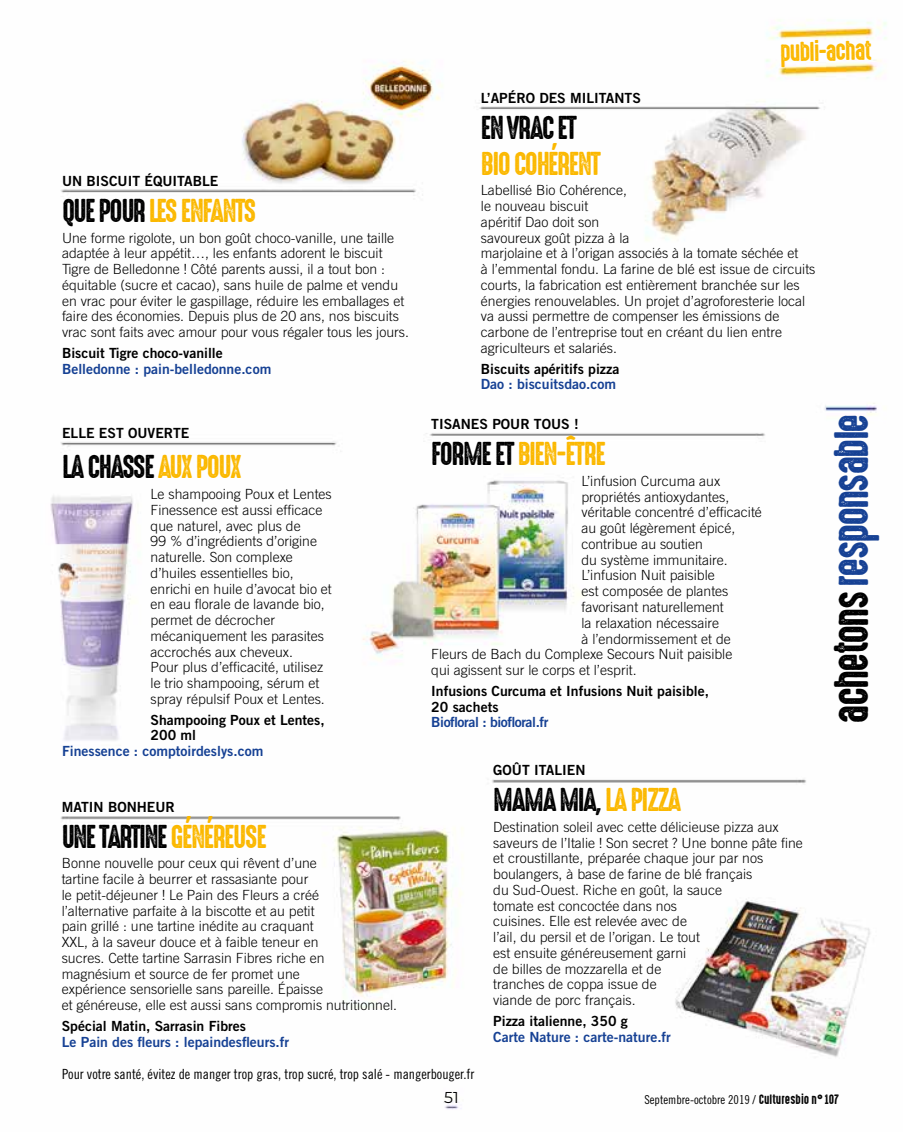
<style>
.page{position:relative;width:903px;height:1132px;background:#fff}
.page>*{position:absolute;margin:0;border:0;box-sizing:border-box;transform-origin:0 0}
.t1{font:43.75px "High Voltage Rough";letter-spacing:-.05em;color:#164194}
.t2{font:29.75px "High Voltage Rough";letter-spacing:-.05em;color:#000}
.t3{font:29.75px "High Voltage Rough";letter-spacing:-.05em;color:#fbb800}
.t4{font:24.68px "High Voltage Rough";color:#fbb800}
.t5{font:15.75px "Montserrat";color:#000}
.t6{font:300 14px/15.8px "Trade Gothic LT Std";color:#000}
.t7{font:14px/15.8px "Trade Gothic LT Std Bd 2";color:#000}
.t8{font:14px "Trade Gothic LT Std Bd 2";color:#164194}
.t9{font:14px "Trade Gothic LT Std Cn 18";color:#000}
.t10{font:14px "Trade Gothic LT Std Bd 2";letter-spacing:-.03em;color:#164194}
.t11{font:12.25px "Trade Gothic LT Std Cn 18";color:#000}
.s1{color:#000}
.s2{color:#fbb800}
.s3{font-family:"High Voltage Rough"}
</style>
<div class="page">
<img style="left:50px;top:19px;width:837px;height:1090px">
<p class="t7" style="left:62px;top:173px;width:158px">UN BISCUIT ÉQUITABLE</p>
<h2 class="t3" style="left:62px;top:194px;width:196px"><span class="s1">QUE POUR</span> LES ENFANTS</h2>
<p class="t6" style="left:62px;top:229px;width:348px">Une forme rigolote, un bon goût choco-vanille, une taille adaptée à leur appétit…, les enfants adorent le biscuit Tigre de Belledonne ! Côté parents aussi, il a tout bon : équitable (sucre et cacao), sans huile de palme et vendu en vrac pour éviter le gaspillage, réduire les emballages et faire des économies. Depuis plus de 20 ans, nos biscuits vrac sont faits avec amour pour vous régaler tous les jours.</p>
<p class="t7" style="left:62px;top:344px;width:162px">Biscuit Tigre choco-vanille</p>
<p class="t8" style="left:62px;top:360px;width:211px">Belledonne : pain-belledonne.com</p>
<p class="t7" style="left:62px;top:425px;width:129px">ELLE EST OUVERTE</p>
<h2 class="t2" style="left:62px;top:450px;width:181px">LA CHASSE <span class="s2">AUX POUX</span></h2>
<p class="t6" style="left:151px;top:486px;width:183px">Le shampooing Poux et Lentes<br>Finessence est aussi efficace que naturel, avec plus de<br>99 % d’ingrédients d’origine naturelle. Son complexe d’huiles essentielles bio, enrichi en huile d’avocat bio et en eau florale de lavande bio, permet de décrocher mécaniquement les parasites accrochés aux cheveux.<br>Pour plus d’efficacité, utilisez le trio shampooing, sérum et spray répulsif Poux et Lentes.</p>
<p class="t7" style="left:151px;top:711px;width:176px">Shampooing Poux et Lentes,<br>200 ml</p>
<p class="t8" style="left:62px;top:742px;width:203px">Finessence : comptoirdeslys.com</p>
<p class="t7" style="left:62px;top:798px;width:115px">MATIN BONHEUR</p>
<h2 class="t2" style="left:62px;top:819px;width:207px">UNE TARTINE <span class="s2">GÉNÉREUSE</span></h2>
<p class="t6" style="left:62px;top:855px;width:337px">Bonne nouvelle pour ceux qui rêvent d’une<br>tartine facile à beurrer et rassasiante pour<br>le petit-déjeuner ! Le Pain des Fleurs a créé<br>l’alternative parfaite à la biscotte et au petit<br>pain grillé : une tartine inédite au craquant<br>XXL, à la saveur douce et à faible teneur en<br>sucres. Cette tartine Sarrasin Fibres riche en magnésium et source de fer promet une<br>expérience sensorielle sans pareille. Épaisse<br>et généreuse, elle est aussi sans compromis nutritionnel.</p>
<p class="t7" style="left:62px;top:1017px;width:186px">Spécial Matin, Sarrasin Fibres</p>
<p class="t8" style="left:62px;top:1032px;width:229px">Le Pain des fleurs : lepaindesfleurs.fr</p>
<h3 class="t4" style="left:780px;top:38px;width:93px;rotate:-1deg">publi-achat</h3>
<p class="t7" style="left:481px;top:90px;width:161px">L’APÉRO DES MILITANTS</p>
<h2 class="t2" style="left:481px;top:111px;width:98px">EN VRAC ET</h2>
<h2 class="t3" style="left:481px;top:147px;width:122px">BIO COHÉRENT</h2>
<p class="t6" style="left:481px;top:182px;width:336px">Labellisé Bio Cohérence,<br>le nouveau biscuit<br>apéritif Dao doit son<br>savoureux goût pizza à la<br>marjolaine et à l’origan associés à la tomate séchée et<br>à l’emmental fondu. La farine de blé est issue de circuits courts, la fabrication est entièrement branchée sur les énergies renouvelables. Un projet d’agroforesterie local va aussi permettre de compenser les émissions de carbone de l’entreprise tout en créant du lien entre agriculteurs et salariés.</p>
<p class="t7" style="left:481px;top:360px;width:140px">Biscuits apéritifs pizza</p>
<p class="t8" style="left:481px;top:375px;width:137px">Dao : biscuitsdao.com</p>
<p class="t7" style="left:431px;top:416px;width:149px">TISANES POUR TOUS !</p>
<h2 class="t3" style="left:431px;top:437px;width:176px"><span class="s1">FORME ET</span> BIEN-ÊTRE</h2>
<p class="t6" style="left:581px;top:472px;width:140px">L’infusion Curcuma aux</p>
<p class="t6" style="left:581px;top:488px;width:149px">propriétés antioxydantes,</p>
<p class="t6" style="left:581px;top:504px;width:182px">véritable concentré d’efficacité</p>
<p class="t6" style="left:581px;top:520px;width:156px">au goût légèrement épicé,</p>
<p class="t6" style="left:581px;top:535px;width:123px">contribue au soutien</p>
<p class="t6" style="left:581px;top:551px;width:148px">du système immunitaire.</p>
<p class="t6" style="left:581px;top:567px;width:135px">L’infusion Nuit paisible</p>
<p class="t6" style="left:581px;top:583px;width:149px">est composée de plantes</p>
<p class="t6" style="left:581px;top:598px;width:144px">favorisant naturellement</p>
<p class="t6" style="left:581px;top:614px;width:139px">la relaxation nécessaire</p>
<p class="t6" style="left:581px;top:630px;width:151px">à l’endormissement et de</p>
<p class="t6" style="left:431px;top:646px;width:303px">Fleurs de Bach du Complexe Secours Nuit paisible</p>
<p class="t6" style="left:431px;top:661px;width:207px">qui agissent sur le corps et l’esprit.</p>
<p class="t7" style="left:431px;top:682px;width:279px">Infusions Curcuma et Infusions Nuit paisible,<br>20 sachets</p>
<p class="t10" style="left:431px;top:713px;width:119px">Biofloral : biofloral.fr</p>
<p class="t7" style="left:493px;top:762px;width:94px">GOÛT ITALIEN</p>
<h2 class="t2" style="left:493px;top:783px;width:190px">MAMA MIA, <span class="s2">LA PIZZA</span></h2>
<p class="t6" style="left:493px;top:818px;width:311px">Destination soleil avec cette délicieuse pizza aux saveurs de l’Italie ! Son secret ? Une bonne pâte fine et croustillante, préparée chaque jour par nos boulangers, à base de farine de blé français<br>du Sud-Ouest. Riche en goût, la sauce<br>tomate est concoctée dans nos<br>cuisines. Elle est relevée avec de<br>l’ail, du persil et de l’origan. Le tout<br>est ensuite généreusement garni<br>de billes de mozzarella et de<br>tranches de coppa issue de<br>viande de porc français.</p>
<p class="t7" style="left:493px;top:1012px;width:136px">Pizza italienne, 350 g</p>
<p class="t8" style="left:493px;top:1027px;width:179px">Carte Nature : carte-nature.fr</p>
<h1 class="t1" style="left:827px;top:723px;width:312px;rotate:-90deg"><span class="s1">achetons</span> responsable</h1>
<p class="t9" style="left:62px;top:1065px;width:414px">Pour votre santé, évitez de manger trop gras, trop sucré, trop salé - mangerbouger.fr</p>
<p class="t5" style="left:444px;top:1086px;width:16px">51</p>
<p class="t11" style="left:644px;top:1091px;width:196px">Septembre-octobre 2019 / <span class="s3">Culturesbio n° 107</span></p>
</div>
